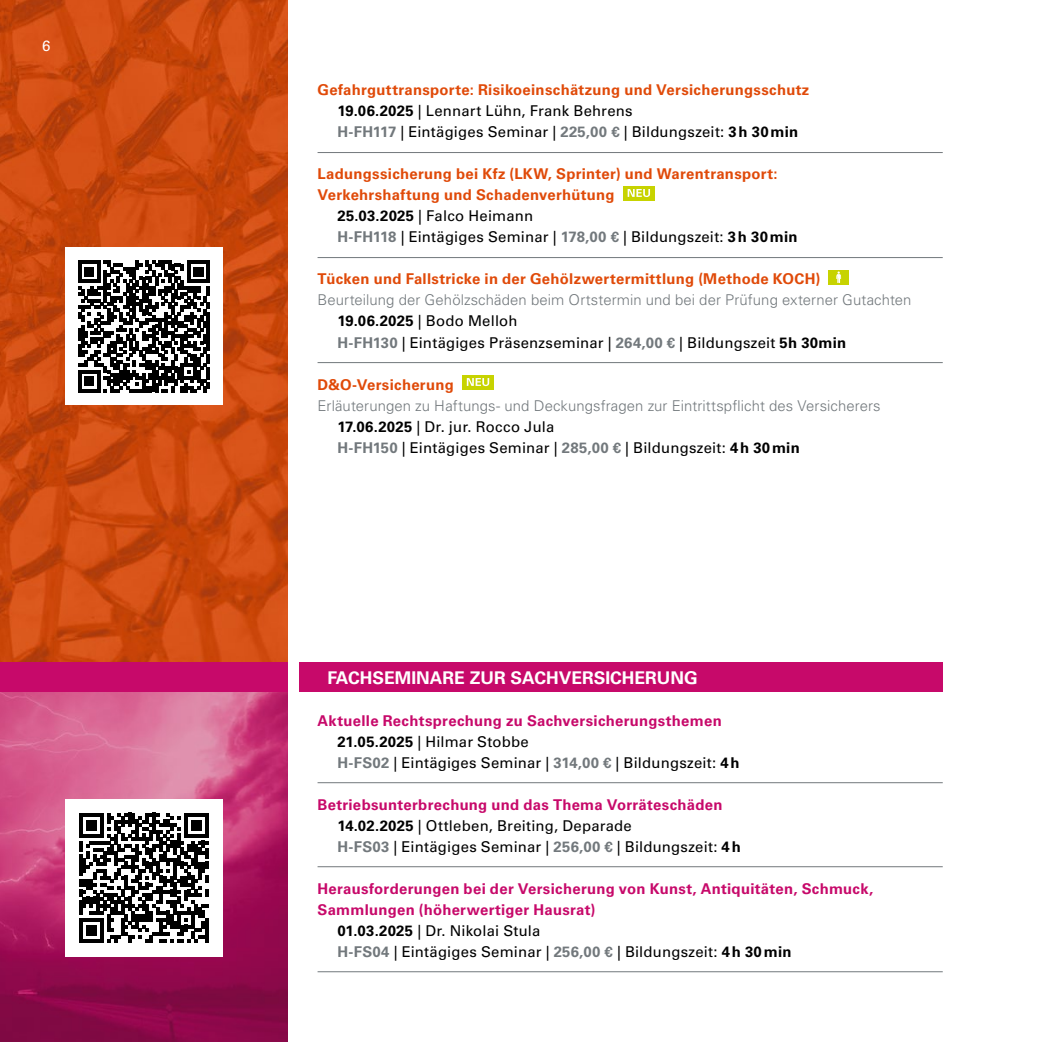
<style>
.page{position:relative;width:1042px;height:1042px;background:#fff}
.page>*{position:absolute;margin:0;border:0;box-sizing:border-box;transform-origin:0 0}
.t1{font:700 17.5px "Univers LT Std";color:#fff}
.t2{font:700 14.88px/21px "Univers LT Std";letter-spacing:.02em;color:#e04a09}
.t3{font:300 14.88px/21px "Univers LT Std";letter-spacing:.005em;color:#72787c}
.t4{font:14.88px/21px "Univers LT Std";letter-spacing:.015em;color:#000}
.t5{font:700 14.88px/21px "Univers LT Std";letter-spacing:.02em;color:#c7096a}
.t6{font:14.88px "Univers LT Std";color:#fff}
.s1{color:#000}
.s2{font-weight:400;color:#000}
.s3{color:#72787c}
.s4{font-weight:700}
.s5{font-weight:700;color:#72787c}
.s6{font-weight:700;color:#000}
.s7{font-weight:700;color:#c7096a}
</style>
<div class="page">
<img style="left:0;top:692px;width:288px;height:350px">
<svg style="left:0;top:0;width:288px;height:662px;background:#cb490f"></svg>
<div style="left:0;top:662px;width:288px;height:30px;background:#c7096a"></div>
<div style="left:300px;top:662px;width:643px;height:30px;background:#c7096a"></div>
<hr style="left:317px;top:152px;width:626px;height:1px;background:#72787c">
<hr style="left:317px;top:257px;width:626px;height:1px;background:#72787c">
<hr style="left:317px;top:362px;width:626px;height:1px;background:#72787c">
<hr style="left:317px;top:782px;width:626px;height:1px;background:#72787c">
<hr style="left:317px;top:866px;width:626px;height:1px;background:#72787c">
<hr style="left:317px;top:971px;width:626px;height:1px;background:#72787c">
<div style="left:623px;top:186px;width:32px;height:14px;background:#c7d300"></div>
<svg style="left:627px;top:189px;width:23px;height:8px"></svg>
<div style="left:828px;top:270px;width:21px;height:14px;background:#c7d300"></div>
<svg style="left:836px;top:271px;width:5px;height:12px"></svg>
<div style="left:462px;top:375px;width:32px;height:14px;background:#c7d300"></div>
<svg style="left:467px;top:378px;width:22px;height:8px"></svg>
<div style="left:65px;top:248px;width:158px;height:157px;background:#fff"></div>
<svg style="left:78px;top:261px;width:132px;height:131px"></svg>
<div style="left:65px;top:799px;width:158px;height:157px;background:#fff"></div>
<svg style="left:79px;top:813px;width:130px;height:129px"></svg>
<hr style="left:205px;top:918px;width:4px;height:24px;background:#000">
<p class="t6" style="left:42px;top:37px;width:10px">6</p>
<p class="t2" style="left:337px;top:80px;width:473px;text-indent:-20px">Gefahrguttransporte: Risikoeinschätzung und Versicherungsschutz<br><span class="s1">19.06.2025</span> <span class="s2">| Lennart Lühn, Frank Behrens<br></span><span class="s3">H-FH117</span> <span class="s2">| Eintägiges Seminar |</span> <span class="s3">225,00 €</span> <span class="s2">| Bildungszeit:</span> <span class="s1">3h 30min</span></p>
<p class="t2" style="left:317px;top:164px;width:461px">Ladungssicherung bei Kfz (LKW, Sprinter) und Warentransport:</p>
<p class="t2" style="left:317px;top:185px;width:298px">Verkehrshaftung und Schadenverhütung</p>
<p class="t4" style="left:337px;top:206px;width:197px"><span class="s4">25.03.2025</span> | Falco Heimann</p>
<p class="t4" style="left:337px;top:227px;width:462px"><span class="s5">H-FH118</span> | Eintägiges Seminar | <span class="s5">178,00 €</span> | Bildungszeit: <span class="s4">3h 30min</span></p>
<p class="t2" style="left:317px;top:269px;width:504px">Tücken und Fallstricke in der Gehölzwertermittlung (Methode KOCH)</p>
<p class="t3" style="left:337px;top:290px;width:575px;text-indent:-20px">Beurteilung der Gehölzschäden beim Ortstermin und bei der Prüfung externer Gutachten<br><span class="s6">19.06.2025</span> <span class="s2">| Bodo Melloh<br></span><span class="s4">H-FH130</span> <span class="s2">| Eintägiges Präsenzseminar |</span> <span class="s4">264,00 €</span> <span class="s2">| Bildungszeit</span> <span class="s6">5h 30min</span></p>
<p class="t2" style="left:317px;top:374px;width:138px">D&amp;O-Versicherung</p>
<p class="t3" style="left:337px;top:395px;width:545px;text-indent:-20px">Erläuterungen zu Haftungs- und Deckungsfragen zur Eintrittspflicht des Versicherers<br><span class="s6">17.06.2025</span> <span class="s2">| Dr. jur. Rocco Jula<br></span><span class="s4">H-FH150</span> <span class="s2">| Eintägiges Seminar |</span> <span class="s4">285,00 €</span> <span class="s2">| Bildungszeit:</span> <span class="s6">4h 30min</span></p>
<p class="t1" style="left:327px;top:667px;width:372px">FACHSEMINARE ZUR SACHVERSICHERUNG</p>
<p class="t5" style="left:337px;top:710px;width:404px;text-indent:-20px">Aktuelle Rechtsprechung zu Sachversicherungsthemen<br><span class="s1">21.05.2025</span> <span class="s2">| Hilmar Stobbe<br></span><span class="s3">H-FS02</span> <span class="s2">| Eintägiges Seminar |</span> <span class="s3">314,00 €</span> <span class="s2">| Bildungszeit:</span> <span class="s1">4h</span></p>
<p class="t4" style="left:337px;top:794px;width:405px;text-indent:-20px"><span class="s7">Betriebsunterbrechung und das Thema Vorräteschäden<br></span><span class="s4">14.02.2025</span> | Ottleben, Breiting, Deparade<br><span class="s5">H-FS03</span> | Eintägiges Seminar | <span class="s5">256,00 €</span> | Bildungszeit: <span class="s4">4h</span></p>
<p class="t5" style="left:317px;top:878px;width:557px">Herausforderungen bei der Versicherung von Kunst, Antiquitäten, Schmuck,</p>
<p class="t5" style="left:317px;top:899px;width:279px">Sammlungen (höherwertiger Hausrat)</p>
<p class="t4" style="left:337px;top:920px;width:205px"><span class="s4">01.03.2025</span> | Dr. Nikolai Stula</p>
<p class="t4" style="left:337px;top:941px;width:456px"><span class="s5">H-FS04</span> | Eintägiges Seminar | <span class="s5">256,00 €</span> | Bildungszeit: <span class="s4">4h 30min</span></p>
</div>
